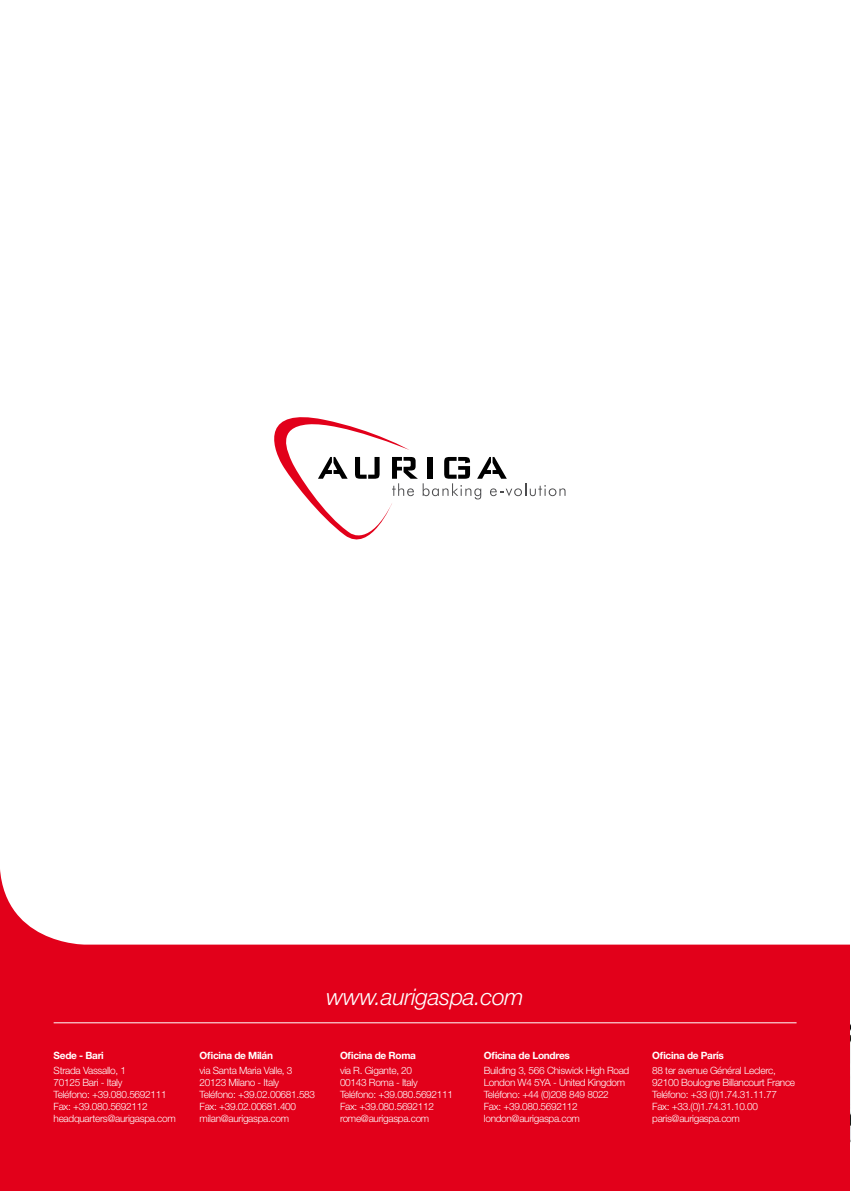
<style>
.page{position:relative;width:851px;height:1191px;background:#fff}
.page>*{position:absolute;margin:0;border:0;box-sizing:border-box;transform-origin:0 0}
.t1{font:italic 300 22.95px "Helvetica Neue LT Pro";letter-spacing:-.015em;color:#fff}
.t2{font:300 10.05px/12px "Helvetica Neue LT Pro";letter-spacing:-.03em;color:#fff}
.t3{font:700 10.05px "Helvetica Neue LT Pro";letter-spacing:-.03em;color:#fff}
</style>
<div class="page">
<svg style="left:0;top:870px;width:850px;height:321px;fill:#e2001a"></svg>
<img style="left:850px;top:1024px;width:1px;height:119px">
<hr style="left:54px;top:1022px;width:742px;height:1px;background:#fff">
<hr style="left:228px;top:1080px;width:1px;height:81px;background:#e2001a">
<hr style="left:430px;top:1080px;width:1px;height:81px;background:#e2001a">
<hr style="left:618px;top:1080px;width:1px;height:81px;background:#e2001a">
<svg style="left:274px;top:417px;width:291px;height:122px"></svg>
<p class="t3" style="left:54px;top:1048px;width:52px">Sede - Bari</p>
<p class="t2" style="left:54px;top:1063px;width:124px">Strada Vassallo, 1<br>70125 Bari - Italy<br>Teléfono: +39.080.5692111<br>Fax: +39.080.5692112 headquarters@aurigaspa.com</p>
<h1 class="t1" style="left:326px;top:983px;width:198px">www.aurigaspa.com</h1>
<p class="t3" style="left:199px;top:1048px;width:75px">Oficina de Milán</p>
<p class="t2" style="left:199px;top:1063px;width:117px">via Santa Maria Valle, 3<br>20123 Milano - Italy<br>Teléfono: +39.02.00681.583<br>Fax: +39.02.00681.400 milan@aurigaspa.com</p>
<p class="t3" style="left:340px;top:1048px;width:77px">Oficina de Roma</p>
<p class="t2" style="left:340px;top:1063px;width:114px">via R. Gigante, 20<br>00143 Roma - Italy<br>Teléfono: +39.080.5692111<br>Fax: +39.080.5692112 rome@aurigaspa.com</p>
<p class="t3" style="left:483px;top:1048px;width:87px">Oficina de Londres</p>
<p class="t2" style="left:483px;top:1063px;width:147px">Building 3, 566 Chiswick High Road<br>London W4 5YA - United Kingdom<br>Teléfono: +44 (0)208 849 8022<br>Fax: +39.080.5692112 london@aurigaspa.com</p>
<p class="t3" style="left:652px;top:1048px;width:73px">Oficina de París</p>
<p class="t2" style="left:652px;top:1063px;width:144px">88 ter avenue Général Leclerc,<br>92100 Boulogne Billancourt France<br>Teléfono: +33 (0)1.74.31.11.77<br>Fax: +33.(0)1.74.31.10.00 paris@aurigaspa.com</p>
</div>
